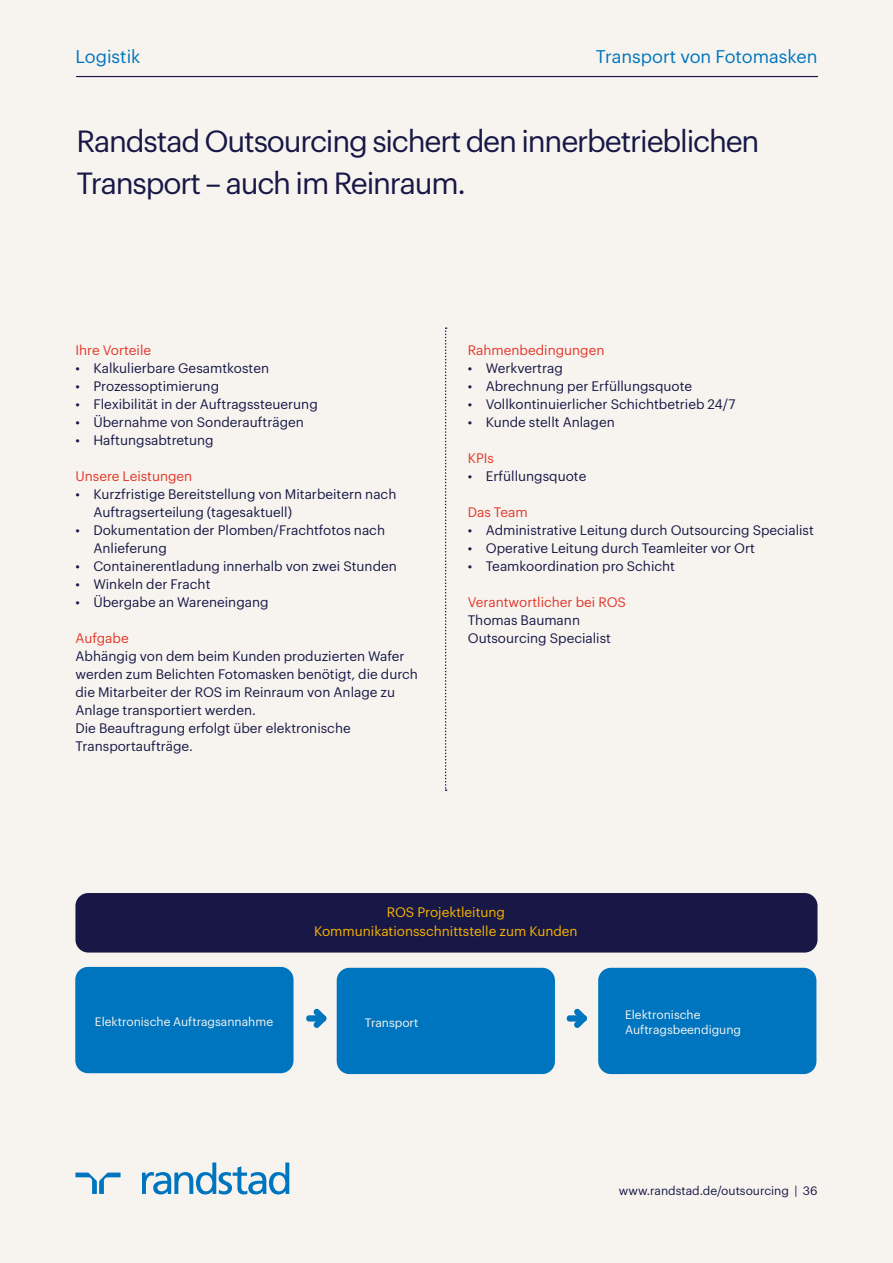
<style>
.page{position:relative;width:893px;height:1263px;background:#f7f4ef}
.page>*{position:absolute;margin:0;border:0;box-sizing:border-box;transform-origin:0 0}
.t1{font:30px/42px "Graphik LCG";letter-spacing:-.04em;color:#171846}
.t2{font:18px "Graphik LCG";color:#0075bf}
.t3{font:13.5px/18px "Graphik LCG";color:#171846}
.t4{font:13.5px "Graphik LCG";color:#e2372a}
.t5{font:13.5px/18.8px "Graphik LCG";color:#fab300;text-align:center}
.t6{font:12px/15px "Graphik LCG";color:#f7f4ef}
.t7{font:12px "Graphik LCG";color:#171846}
</style>
<div class="page">
<hr style="left:77px;top:76px;width:740px;height:1px;background:#171846">
<svg style="left:445px;top:327px;width:2px;height:464px"></svg>
<div style="left:75px;top:967px;width:219px;height:106px;background:#0075bf;border-radius:13px"></div>
<div style="left:337px;top:968px;width:218px;height:106px;background:#0075bf;border-radius:13px"></div>
<div style="left:598px;top:968px;width:218px;height:106px;background:#0075bf;border-radius:13px"></div>
<div style="left:75px;top:893px;width:742px;height:59px;background:#171846;border-radius:13px"></div>
<svg style="left:313px;top:1008px;width:14px;height:20px"></svg>
<div style="left:306px;top:1015px;width:20px;height:6px;background:#0075bf;border-radius:3px"></div>
<svg style="left:574px;top:1008px;width:13px;height:20px"></svg>
<div style="left:567px;top:1015px;width:20px;height:6px;background:#0075bf;border-radius:3px"></div>
<svg style="left:75px;top:1172px;width:46px;height:22px"></svg>
<svg style="left:142px;top:1162px;width:147px;height:32px"></svg>
<h2 class="t2" style="left:75px;top:43px;width:67px">Logistik</h2>
<h2 class="t2" style="left:596px;top:43px;width:223px">Transport von Fotomasken</h2>
<h1 class="t1" style="left:77px;top:118px;width:684px">Randstad Outsourcing sichert den innerbetrieblichen<br>Transport – auch im Reinraum.</h1>
<p class="t4" style="left:75px;top:340px;width:77px">Ihre Vorteile</p>
<p class="t3" style="left:75px;top:358px;width:195px">• Kalkulierbare Gesamtkosten</p>
<p class="t3" style="left:75px;top:376px;width:145px">• Prozessoptimierung</p>
<p class="t3" style="left:75px;top:394px;width:244px">• Flexibilität in der Auftragssteuerung</p>
<p class="t3" style="left:75px;top:412px;width:230px">• Übernahme von Sonderaufträgen</p>
<p class="t3" style="left:75px;top:430px;width:140px">• Haftungsabtretung</p>
<p class="t4" style="left:75px;top:466px;width:118px">Unsere Leistungen</p>
<p class="t3" style="left:93px;top:484px;width:304px;text-indent:-18px">• Kurzfristige Bereitstellung von Mitarbeitern nach<br>Auftragserteilung (tagesaktuell)</p>
<p class="t3" style="left:93px;top:520px;width:293px;text-indent:-18px">• Dokumentation der Plomben/Frachtfotos nach<br>Anlieferung</p>
<p class="t3" style="left:75px;top:556px;width:323px">• Containerentladung innerhalb von zwei Stunden</p>
<p class="t3" style="left:75px;top:574px;width:137px">• Winkeln der Fracht</p>
<p class="t3" style="left:75px;top:592px;width:195px">• Übergabe an Wareneingang</p>
<p class="t4" style="left:75px;top:628px;width:55px">Aufgabe</p>
<p class="t3" style="left:75px;top:646px;width:344px">Abhängig von dem beim Kunden produzierten Wafer werden zum Belichten Fotomasken benötigt, die durch die Mitarbeiter der ROS im Reinraum von Anlage zu Anlage transportiert werden.<br>Die Beauftragung erfolgt über elektronische Transportaufträge.</p>
<p class="t4" style="left:468px;top:340px;width:138px">Rahmenbedingungen</p>
<p class="t3" style="left:468px;top:358px;width:97px">• Werkvertrag</p>
<p class="t3" style="left:468px;top:376px;width:226px">• Abrechnung per Erfüllungsquote</p>
<p class="t3" style="left:468px;top:394px;width:269px">• Vollkontinuierlicher Schichtbetrieb 24/7</p>
<p class="t3" style="left:468px;top:412px;width:149px">• Kunde stellt Anlagen</p>
<p class="t4" style="left:468px;top:448px;width:28px">KPIs</p>
<p class="t3" style="left:468px;top:466px;width:120px">• Erfüllungsquote</p>
<p class="t4" style="left:468px;top:502px;width:62px">Das Team</p>
<p class="t3" style="left:468px;top:520px;width:348px">• Administrative Leitung durch Outsourcing Specialist</p>
<p class="t3" style="left:468px;top:538px;width:289px">• Operative Leitung durch Teamleiter vor Ort</p>
<p class="t3" style="left:468px;top:556px;width:209px">• Teamkoordination pro Schicht</p>
<p class="t4" style="left:468px;top:592px;width:160px">Verantwortlicher bei ROS</p>
<p class="t3" style="left:468px;top:610px;width:145px">Thomas Baumann<br>Outsourcing Specialist</p>
<p class="t5" style="left:314px;top:901px;width:265px">ROS Projektleitung<br>Kommunikationsschnittstelle zum Kunden</p>
<p class="t6" style="left:95px;top:1013px;width:180px">Elektronische Auftragsannahme</p>
<p class="t6" style="left:365px;top:1014px;width:55px">Transport</p>
<p class="t6" style="left:625px;top:1006px;width:117px">Elektronische<br>Auftragsbeendigung</p>
<p class="t7" style="left:619px;top:1182px;width:200px">www.randstad.de/outsourcing | 36</p>
</div>
